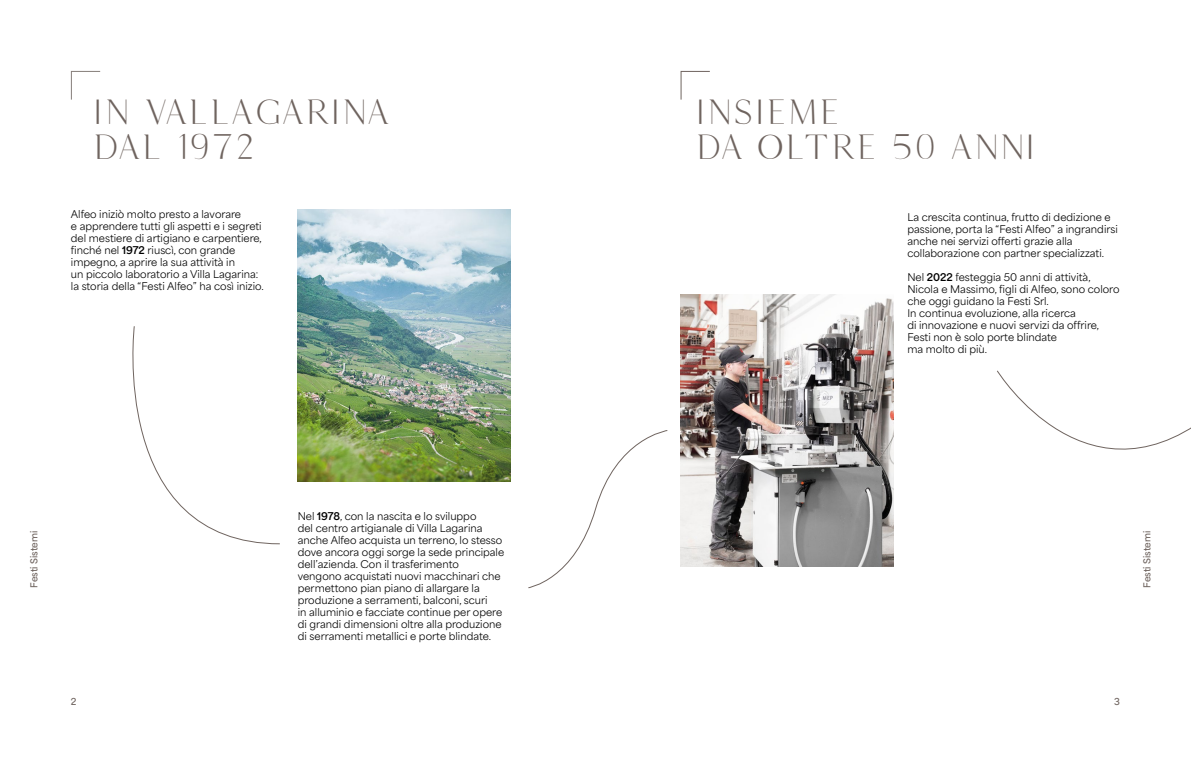
<style>
.page{position:relative;width:1191px;height:766px;background:#fff}
.page>*{position:absolute;margin:0;border:0;box-sizing:border-box;transform-origin:0 0}
.t1{font:35px/35px "MARIGOLD Regular";color:#6f645f}
.t2{font:10px/12px "Area Normal";color:#000}
.t3{font:600 9px "Area Normal";letter-spacing:-.005em;color:#6f645f}
.s1{font-weight:700}
</style>
<div class="page">
<img style="left:680px;top:294px;width:213px;height:272px">
<img style="left:298px;top:209px;width:212px;height:272px">
<svg style="left:70px;top:70px;width:31px;height:30px"></svg>
<svg style="left:680px;top:70px;width:30px;height:30px"></svg>
<svg style="left:132px;top:326px;width:148px;height:218px"></svg>
<svg style="left:997px;top:370px;width:194px;height:80px"></svg>
<svg style="left:528px;top:430px;width:140px;height:158px"></svg>
<h1 class="t1" style="left:93px;top:95px;width:299px">IN VALLAGARINA<br>DAL 1972</h1>
<h1 class="t1" style="left:695px;top:95px;width:343px">INSIEME<br>DA OLTRE 50 ANNI</h1>
<p class="t2" style="left:71px;top:207px;width:194px">Alfeo iniziò molto presto a lavorare<br>e apprendere tutti gli aspetti e i segreti del mestiere di artigiano e carpentiere, finché nel <span class="s1">1972</span> riuscì, con grande impegno, a aprire la sua attività in<br>un piccolo laboratorio a Villa Lagarina: la storia della “Festi Alfeo” ha così inizio.</p>
<p class="t2" style="left:907px;top:209px;width:212px">La crescita continua, frutto di dedizione e passione, porta la “Festi Alfeo” a ingrandirsi anche nei servizi offerti grazie alla collaborazione con partner specializzati.</p>
<p class="t2" style="left:907px;top:269px;width:214px">Nel <span class="s1">2022</span> festeggia 50 anni di attività, Nicola e Massimo, figli di Alfeo, sono coloro che oggi guidano la Festi Srl.<br>In continua evoluzione, alla ricerca<br>di innovazione e nuovi servizi da offrire, Festi non è solo porte blindate<br>ma molto di più.</p>
<p class="t2" style="left:298px;top:509px;width:208px">Nel <span class="s1">1978</span>, con la nascita e lo sviluppo<br>del centro artigianale di Villa Lagarina anche Alfeo acquista un terreno, lo stesso dove ancora oggi sorge la sede principale dell’azienda. Con il trasferimento vengono acquistati nuovi macchinari che permettono pian piano di allargare la produzione a serramenti, balconi, scuri<br>in alluminio e facciate continue per opere di grandi dimensioni oltre alla produzione di serramenti metallici e porte blindate.</p>
<p class="t3" style="left:26px;top:587px;width:58px;rotate:-90deg">Festi Sistemi</p>
<p class="t3" style="left:1138px;top:587px;width:58px;rotate:-90deg">Festi Sistemi</p>
<p class="t3" style="left:71px;top:693px;width:7px">2</p>
<p class="t3" style="left:1114px;top:693px;width:7px">3</p>
</div>
